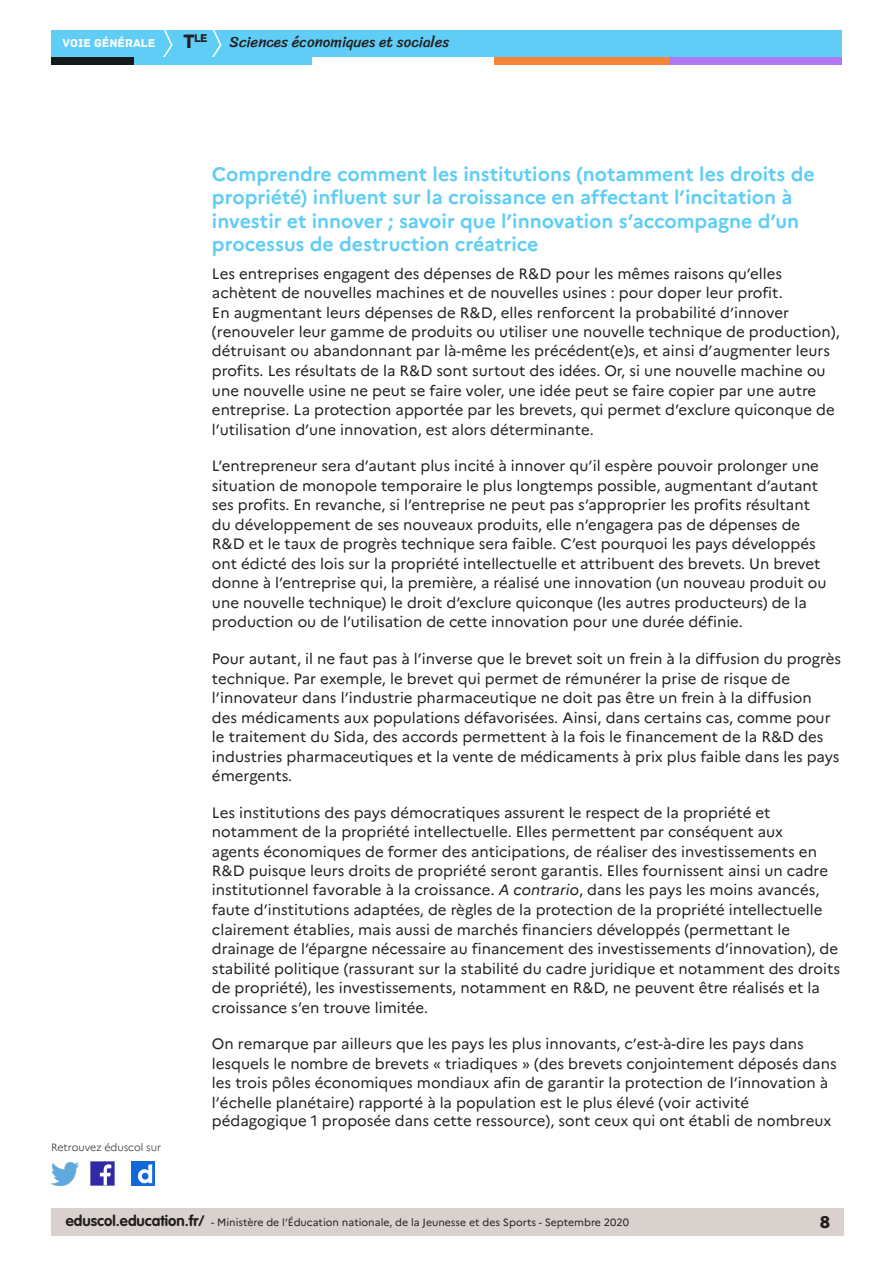
<style>
.page{position:relative;width:893px;height:1263px;background:#fff}
.page>*{position:absolute;margin:0;border:0;box-sizing:border-box;transform-origin:0 0}
.Texte_courant{font:700 19.5px/23.4px "Marianne";color:#5fcdf5}
.t1{font:18px "Archive";color:#231f20}
.Texte_courant-2{font:15px/19.5px "Marianne";color:#231f20}
.t2{font:15px "Sriracha";color:#231f20}
.t3{font:12px "Archive";color:#fff}
.t4{font:11.85px "Archive";color:#231f20}
.t5{font:10.5px "Marianne";color:#231f20}
.t6{font:300 10.5px "Marianne";color:#231f20}
.s1{font-size:20.4px}
.s2{font-style:italic}
.s3{font-family:"VAG Rounded Std";font-weight:700;font-size:15px}
</style>
<div class="page">
<div style="left:51px;top:1209px;width:792px;height:27px;background:#d8d1ce"></div>
<div style="left:51px;top:30px;width:791px;height:27px;background:#5fcdf5"></div>
<svg style="left:163px;top:30px;width:10px;height:27px"></svg>
<svg style="left:212px;top:30px;width:10px;height:27px"></svg>
<div style="left:133px;top:57px;width:179px;height:8px;background:#5fcdf5"></div>
<div style="left:51px;top:57px;width:82px;height:8px;background:#141a1c"></div>
<div style="left:667px;top:57px;width:175px;height:8px;background:#b078f2"></div>
<div style="left:494px;top:57px;width:175px;height:8px;background:#f48437"></div>
<img style="left:91px;top:1162px;width:23px;height:23px">
<img style="left:51px;top:1163px;width:28px;height:22px">
<img style="left:132px;top:1162px;width:22px;height:23px">
<p class="t4" style="left:183px;top:31px;width:26px"><span class="s1">T</span>le</p>
<p class="t3" style="left:63px;top:36px;width:94px">VOIE GÉNÉRALE</p>
<p class="t2" style="left:230px;top:33px;width:221px">Sciences économiques et sociales</p>
<p class="t6" style="left:51px;top:1141px;width:112px">Retrouvez éduscol sur</p>
<p class="Texte_courant" style="left:212px;top:162px;width:604px">Comprendre comment les institutions (notamment les droits de propriété) influent sur la croissance en affectant l’incitation à investir et innover ; savoir que l’innovation s’accompagne d’un processus de destruction créatrice</p>
<p class="Texte_courant-2" style="left:212px;top:264px;width:629px">Les entreprises engagent des dépenses de R&amp;D pour les mêmes raisons qu’elles achètent de nouvelles machines et de nouvelles usines : pour doper leur profit.<br>En augmentant leurs dépenses de R&amp;D, elles renforcent la probabilité d’innover (renouveler leur gamme de produits ou utiliser une nouvelle technique de production), détruisant ou abandonnant par là-même les précédent(e)s, et ainsi d’augmenter leurs profits. Les résultats de la R&amp;D sont surtout des idées. Or, si une nouvelle machine ou une nouvelle usine ne peut se faire voler, une idée peut se faire copier par une autre entreprise. La protection apportée par les brevets, qui permet d’exclure quiconque de l’utilisation d’une innovation, est alors déterminante.</p>
<p class="Texte_courant-2" style="left:212px;top:456px;width:616px">L’entrepreneur sera d’autant plus incité à innover qu’il espère pouvoir prolonger une situation de monopole temporaire le plus longtemps possible, augmentant d’autant ses profits. En revanche, si l’entreprise ne peut pas s’approprier les profits résultant du développement de ses nouveaux produits, elle n’engagera pas de dépenses de R&amp;D et le taux de progrès technique sera faible. C’est pourquoi les pays développés ont édicté des lois sur la propriété intellectuelle et attribuent des brevets. Un brevet donne à l’entreprise qui, la première, a réalisé une innovation (un nouveau produit ou une nouvelle technique) le droit d’exclure quiconque (les autres producteurs) de la production ou de l’utilisation de cette innovation pour une durée définie.</p>
<p class="Texte_courant-2" style="left:212px;top:649px;width:631px">Pour autant, il ne faut pas à l’inverse que le brevet soit un frein à la diffusion du progrès technique. Par exemple, le brevet qui permet de rémunérer la prise de risque de l’innovateur dans l’industrie pharmaceutique ne doit pas être un frein à la diffusion<br>des médicaments aux populations défavorisées. Ainsi, dans certains cas, comme pour le traitement du Sida, des accords permettent à la fois le financement de la R&amp;D des industries pharmaceutiques et la vente de médicaments à prix plus faible dans les pays émergents.</p>
<p class="Texte_courant-2" style="left:212px;top:802px;width:629px">Les institutions des pays démocratiques assurent le respect de la propriété et notamment de la propriété intellectuelle. Elles permettent par conséquent aux<br>agents économiques de former des anticipations, de réaliser des investissements en R&amp;D puisque leurs droits de propriété seront garantis. Elles fournissent ainsi un cadre institutionnel favorable à la croissance. <span class="s2">A contrario</span>, dans les pays les moins avancés, faute d’institutions adaptées, de règles de la protection de la propriété intellectuelle clairement établies, mais aussi de marchés financiers développés (permettant le drainage de l’épargne nécessaire au financement des investissements d’innovation), de stabilité politique (rassurant sur la stabilité du cadre juridique et notamment des droits de propriété), les investissements, notamment en R&amp;D, ne peuvent être réalisés et la croissance s’en trouve limitée.</p>
<p class="Texte_courant-2" style="left:212px;top:1034px;width:626px">On remarque par ailleurs que les pays les plus innovants, c’est-à-dire les pays dans lesquels le nombre de brevets « triadiques » (des brevets conjointement déposés dans les trois pôles économiques mondiaux afin de garantir la protection de l’innovation à l’échelle planétaire) rapporté à la population est le plus élevé (voir activité pédagogique 1 proposée dans cette ressource), sont ceux qui ont établi de nombreux</p>
<p class="t5" style="left:66px;top:1216px;width:565px"><span class="s3">eduscol.education.fr/</span> - Ministère de l’Éducation nationale, de la Jeunesse et des Sports - Septembre 2020</p>
<p class="t1" style="left:820px;top:1211px;width:12px">8</p>
</div>
